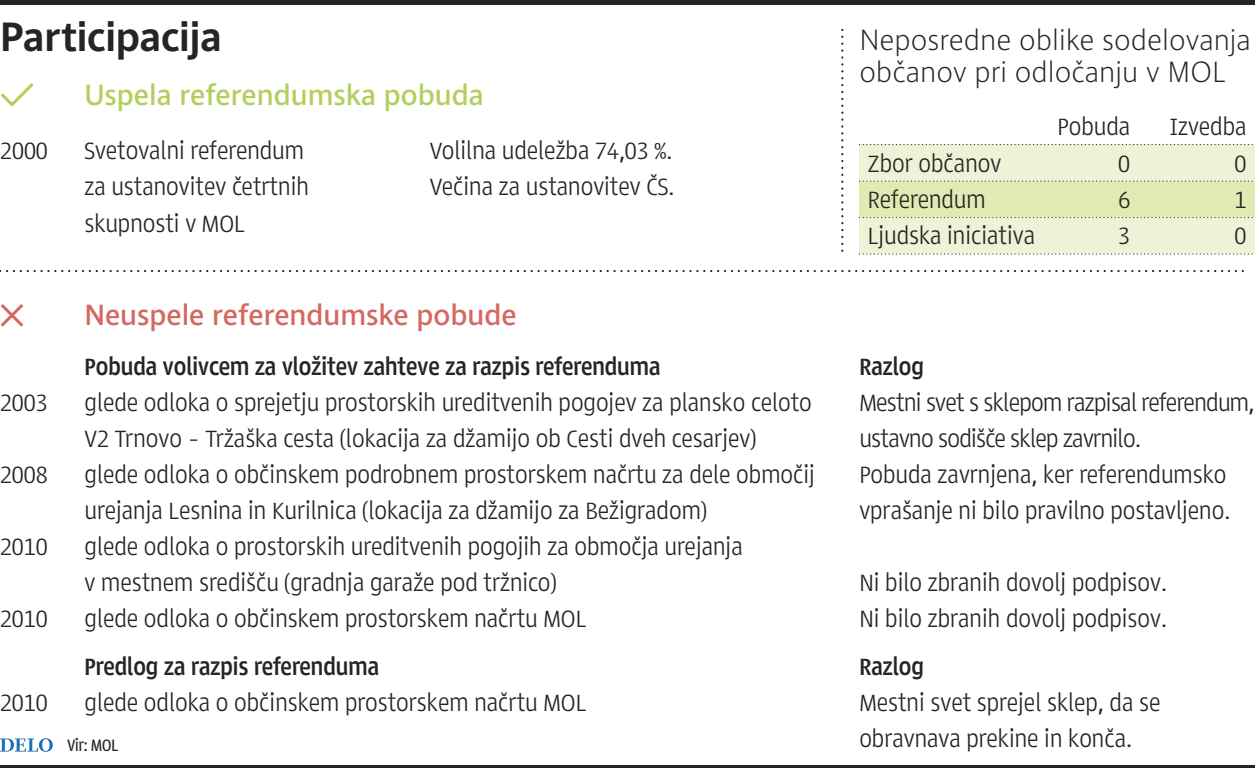
<style>
.page{position:relative;width:1255px;height:768px;background:#fff}
.page>*{position:absolute;margin:0;border:0;box-sizing:border-box;transform-origin:0 0}
.t1{font:700 42px "Delo S";letter-spacing:-.005em;color:#272425}
.t2{font:300 30px/32.4px "Delo S";color:#272425}
.t3{font:600 30px "Delo S";color:#d56860}
.t4{font:600 30px "Delo S";color:#b2cf5e}
.t5{font:300 24px/36px "Toti Mali Op 2";color:#272425}
.t6{font:300 24px/36px "Toti Mali Op 2";letter-spacing:-.02em;color:#272425}
.t7{font:700 24px "Toti Mali Op 2";color:#272425}
.t8{font:condensed 16.8px "Toti Mali Op 2";color:#272425}
</style>
<div class="page">
<hr style="left:0;top:0;width:1254px;height:4px;background:#272425">
<hr style="left:0;top:766px;width:1254px;height:2px;background:#272425">
<div style="left:859px;top:145px;width:395px;height:36px;background:#eef3d7"></div>
<div style="left:859px;top:181px;width:395px;height:37px;background:#e1eab3"></div>
<div style="left:859px;top:218px;width:395px;height:36px;background:#eef3d7"></div>
<svg style="left:0;top:738px;width:53px;height:14px"></svg>
<svg style="left:859px;top:144px;width:395px;height:1px"></svg>
<svg style="left:841px;top:30px;width:2px;height:222px"></svg>
<svg style="left:859px;top:181px;width:394px;height:1px"></svg>
<svg style="left:859px;top:217px;width:395px;height:1px"></svg>
<svg style="left:859px;top:254px;width:394px;height:1px"></svg>
<svg style="left:0;top:304px;width:24px;height:23px"></svg>
<svg style="left:0;top:83px;width:34px;height:24px"></svg>
<svg style="left:0;top:270px;width:1244px;height:2px"></svg>
<h1 class="t1" style="left:0;top:11px;width:223px">Participacija</h1>
<p class="t5" style="left:0;top:132px;width:49px">2000</p>
<p class="t4" style="left:84px;top:76px;width:401px">Uspela referendumska pobuda</p>
<p class="t5" style="left:84px;top:132px;width:226px">Svetovalni referendum za ustanovitev četrtnih skupnosti v MOL</p>
<p class="t5" style="left:430px;top:132px;width:246px">Volilna udeležba 74,03 %.<br>Večina za ustanovitev ČS.</p>
<p class="t5" style="left:0;top:384px;width:49px">2003</p>
<p class="t5" style="left:0;top:456px;width:49px">2008</p>
<p class="t5" style="left:0;top:528px;width:49px">2010</p>
<p class="t5" style="left:0;top:600px;width:49px">2010</p>
<p class="t5" style="left:0;top:684px;width:49px">2010</p>
<p class="t3" style="left:84px;top:297px;width:434px">Neuspele referendumske pobude</p>
<p class="t7" style="left:85px;top:351px;width:577px">Pobuda volivcem za vložitev zahteve za razpis referenduma</p>
<p class="t5" style="left:85px;top:384px;width:732px">glede odloka o sprejetju prostorskih ureditvenih pogojev za plansko celoto V2 Trnovo – Tržaška cesta (lokacija za džamijo ob Cesti dveh cesarjev) glede odloka o občinskem podrobnem prostorskem načrtu za dele območij urejanja Lesnina in Kurilnica (lokacija za džamijo za Bežigradom)<br>glede odloka o prostorskih ureditvenih pogojih za območja urejanja<br>v mestnem središču (gradnja garaže pod tržnico)<br>glede odloka o občinskem prostorskem načrtu MOL</p>
<p class="t7" style="left:85px;top:651px;width:296px">Predlog za razpis referenduma</p>
<p class="t5" style="left:85px;top:684px;width:503px">glede odloka o občinskem prostorskem načrtu MOL</p>
<p class="t8" style="left:67px;top:735px;width:52px">Vir: MOL</p>
<p class="t2" style="left:859px;top:26px;width:393px">Neposredne oblike sodelovanja občanov pri odločanju v MOL</p>
<p class="t5" style="left:1057px;top:108px;width:74px">Pobuda</p>
<p class="t5" style="left:1169px;top:108px;width:78px">Izvedba</p>
<p class="t5" style="left:867px;top:145px;width:169px">Zbor občanov<br>Referendum<br>Ljudska iniciativa</p>
<p class="t5" style="left:1118px;top:145px;width:13px;text-align:justify">0<br>6<br>3</p>
<p class="t5" style="left:1234px;top:145px;width:13px;text-align:justify">0<br>1<br>0</p>
<p class="t7" style="left:859px;top:351px;width:66px">Razlog</p>
<p class="t6" style="left:859px;top:384px;width:396px">Mestni svet s sklepom razpisal referendum, ustavno sodišče sklep zavrnilo.<br>Pobuda zavrnjena, ker referendumsko vprašanje ni bilo pravilno postavljeno.</p>
<p class="t5" style="left:859px;top:564px;width:309px">Ni bilo zbranih dovolj podpisov.<br>Ni bilo zbranih dovolj podpisov.</p>
<p class="t7" style="left:859px;top:651px;width:66px">Razlog</p>
<p class="t5" style="left:859px;top:684px;width:302px">Mestni svet sprejel sklep, da se obravnava prekine in konča.</p>
</div>
